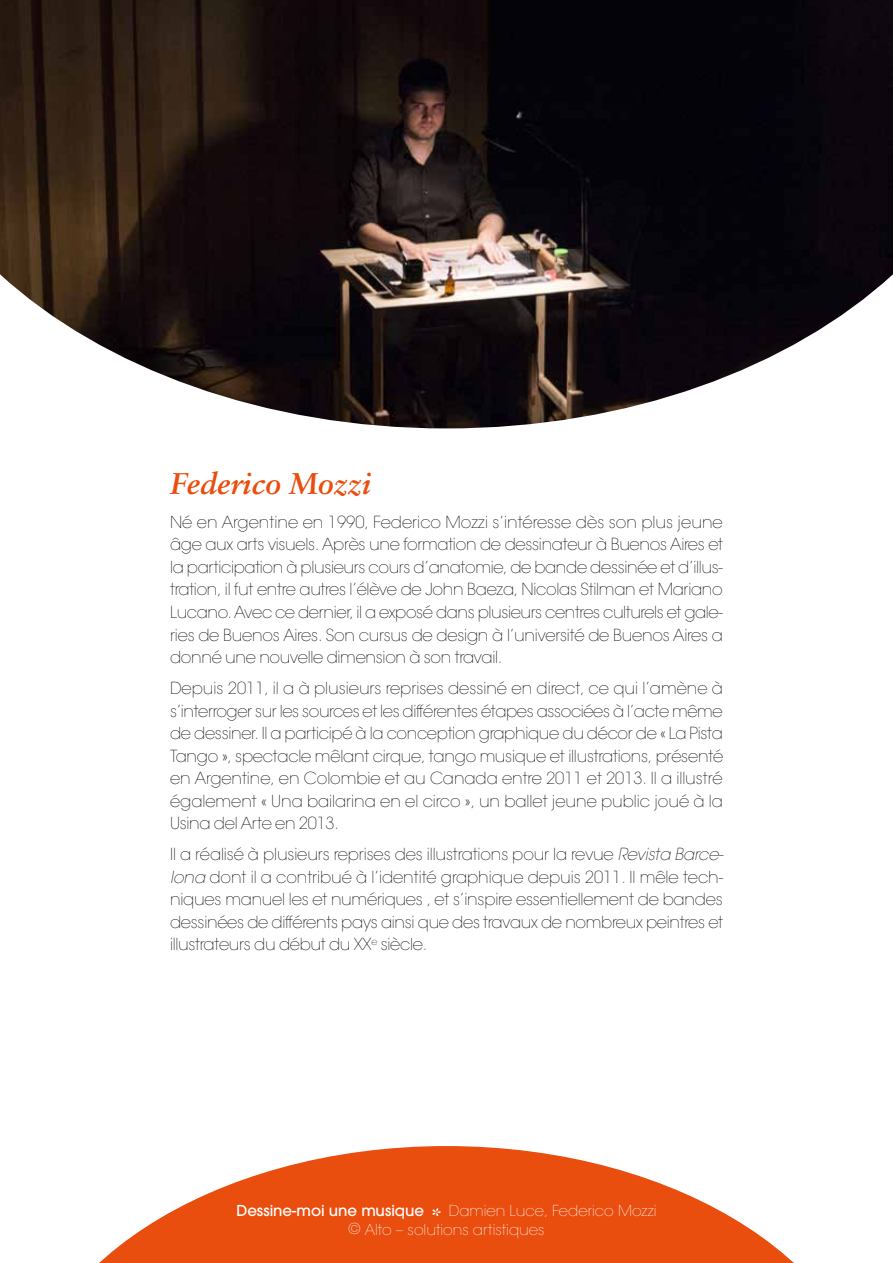
<style>
.page{position:relative;width:893px;height:1263px;background:#fff}
.page>*{position:absolute;margin:0;border:0;box-sizing:border-box;transform-origin:0 0}
.t1{font:italic 700 30px "Sabon LT Std";color:#e94e0f}
.t2{font:200 16.5px/22.5px "Avant Garde";letter-spacing:-.02em;color:#000;text-align:justify}
.t3{font:200 15px/19.5px "Avant Garde";color:#fff}
.t4{font:500 15px "Avant Garde";color:#fff}
.s1{font-style:italic}
</style>
<div class="page">
<svg style="left:99px;top:1146px;width:695px;height:117px;fill:#e94e0f"></svg>
<svg style="left:433px;top:1208px;width:8px;height:8px"></svg>
<img style="left:0;top:0;width:893px;height:428px">
<h1 class="t1" style="left:170px;top:465px;width:203px">Federico Mozzi</h1>
<p class="t2" style="left:170px;top:511px;width:555px">Né en Argentine en 1990, Federico Mozzi s’intéresse dès son plus jeune âge aux arts visuels. Après une formation de dessinateur à Buenos Aires et la participation à plusieurs cours d’anatomie, de bande dessinée et d’illus&shy;tration, il fut entre autres l’élève de John Baeza, Nicolas Stilman et Mariano Lucano. Avec ce dernier, il a exposé dans plusieurs centres culturels et gale&shy;ries de Buenos Aires. Son cursus de design à l’université de Buenos Aires a donné une nouvelle dimension à son travail.</p>
<p class="t2" style="left:170px;top:677px;width:555px">Depuis 2011, il a à plusieurs reprises dessiné en direct, ce qui l’amène à s’interroger sur les sources et les différentes étapes associées à l’acte même de dessiner. Il a participé à la conception graphique du décor de « La Pista Tango », spectacle mêlant cirque, tango musique et illustrations, présenté en Argentine, en Colombie et au Canada entre 2011 et 2013. Il a illustré également « Una bailarina en el circo », un ballet jeune public joué à la Usina del Arte en 2013.</p>
<p class="t2" style="left:170px;top:843px;width:555px">Il a réalisé à plusieurs reprises des illustrations pour la revue <span class="s1">Revista Barce&shy;lona</span> dont il a contribué à l’identité graphique depuis 2011. Il mêle tech&shy;niques manuel les et numériques , et s’inspire essentiellement de bandes dessinées de différents pays ainsi que des travaux de nombreux peintres et illustrateurs du début du XX<sup>e</sup> siècle.</p>
<p class="t4" style="left:236px;top:1201px;width:189px">Dessine-moi une musique</p>
<p class="t3" style="left:349px;top:1201px;width:310px;text-indent:100px">Damien Luce, Federico Mozzi © Alto – solutions artistiques</p>
</div>
